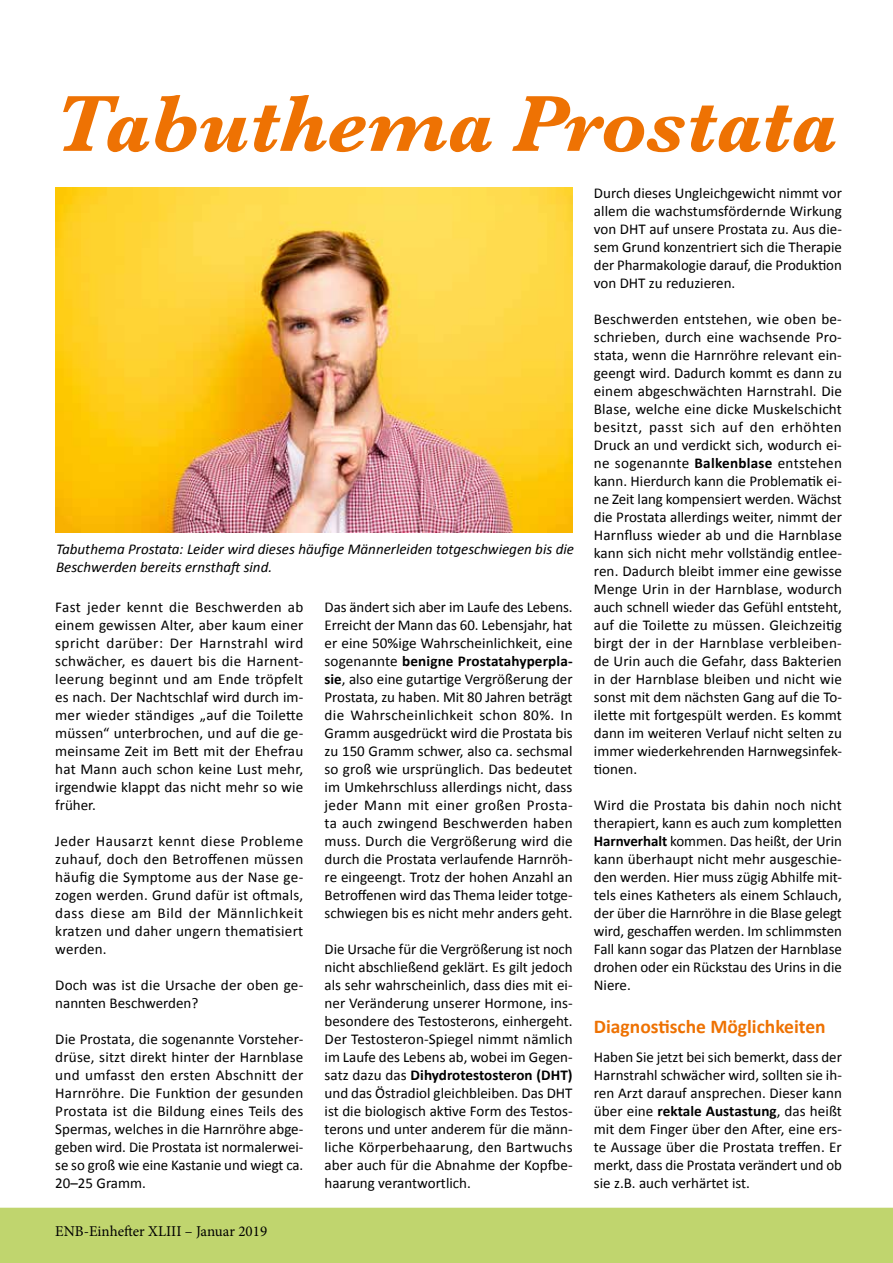
<style>
.page{position:relative;width:893px;height:1263px;background:#fff}
.page>*{position:absolute;margin:0;border:0;box-sizing:border-box;transform-origin:0 0}
.t1{font:italic 700 82.5px "Baskerville";letter-spacing:-.005em;color:#ee7203}
.t2{font:700 19.5px "Calibri";color:#ee7203}
.t3{font:15px/18px "Calibri";color:#000;text-align:justify}
.t4{font:italic 15px/18px "Calibri";color:#000}
.t5{font:15px "Minion Pro";color:#000}
.s1{font-weight:700}
</style>
<div class="page">
<img style="left:55px;top:188px;width:518px;height:345px">
<div style="left:0;top:1208px;width:893px;height:55px;background:#c0d56e"></div>
<h1 class="t1" style="left:55px;top:67px;width:782px">Tabuthema Prostata</h1>
<p class="t4" style="left:56px;top:540px;width:519px">Tabuthema Prostata: Leider wird dieses häufige Männerleiden totgeschwiegen bis die<br>Beschwerden bereits ernsthaft sind.</p>
<p class="t3" style="left:55px;top:598px;width:250px">Fast jeder kennt die Beschwerden ab einem gewissen Alter, aber kaum einer spricht darüber: Der Harnstrahl wird schwächer, es dauert bis die Harnent&shy;leerung beginnt und am Ende tröpfelt es nach. Der Nachtschlaf wird durch im&shy;mer wieder ständiges „auf die Toilette müssen“ unterbrochen, und auf die ge&shy;meinsame Zeit im Bett mit der Ehefrau hat Mann auch schon keine Lust mehr, irgendwie klappt das nicht mehr so wie früher.</p>
<p class="t3" style="left:55px;top:832px;width:250px">Jeder Hausarzt kennt diese Probleme zuhauf, doch den Betroffenen müssen häufig die Symptome aus der Nase ge&shy;zogen werden. Grund dafür ist oftmals, dass diese am Bild der Männlichkeit kratzen und daher ungern thematisiert werden.</p>
<p class="t3" style="left:55px;top:976px;width:250px">Doch was ist die Ursache der oben ge&shy;nannten Beschwerden?</p>
<p class="t3" style="left:55px;top:1030px;width:250px">Die Prostata, die sogenannte Vorsteher&shy;drüse, sitzt direkt hinter der Harnblase und umfasst den ersten Abschnitt der Harnröhre. Die Funktion der gesunden Prostata ist die Bildung eines Teils des Spermas, welches in die Harnröhre abge&shy;geben wird. Die Prostata ist normalerwei&shy;se so groß wie eine Kastanie und wiegt ca.<br>20–25 Gramm.</p>
<p class="t5" style="left:55px;top:1221px;width:213px">ENB-Einhefter XLIII – Januar 2019</p>
<p class="t3" style="left:325px;top:598px;width:250px">Das ändert sich aber im Laufe des Lebens.<br>Erreicht der Mann das 60. Lebensjahr, hat er eine 50%ige Wahrscheinlichkeit, eine sogenannte <span class="s1">benigne Prostatahyperpla&shy;sie</span>, also eine gutartige Vergrößerung der Prostata, zu haben. Mit 80 Jahren beträgt die Wahrscheinlichkeit schon 80%. In Gramm ausgedrückt wird die Prostata bis zu 150 Gramm schwer, also ca. sechsmal so groß wie ursprünglich. Das bedeutet im Umkehrschluss allerdings nicht, dass jeder Mann mit einer großen Prosta&shy;ta auch zwingend Beschwerden haben muss. Durch die Vergrößerung wird die durch die Prostata verlaufende Harnröh&shy;re eingeengt. Trotz der hohen Anzahl an Betroffenen wird das Thema leider totge&shy;schwiegen bis es nicht mehr anders geht.</p>
<p class="t3" style="left:325px;top:940px;width:250px">Die Ursache für die Vergrößerung ist noch nicht abschließend geklärt. Es gilt jedoch als sehr wahrscheinlich, dass dies mit ei&shy;ner Veränderung unserer Hormone, ins&shy;besondere des Testosterons, einhergeht.<br>Der Testosteron-Spiegel nimmt nämlich im Laufe des Lebens ab, wobei im Gegen&shy;satz dazu das <span class="s1">Dihydrotestosteron (DHT) </span>und das Östradiol gleichbleiben. Das DHT ist die biologisch aktive Form des Testos&shy;terons und unter anderem für die männ&shy;liche Körperbehaarung, den Bartwuchs aber auch für die Abnahme der Kopfbe&shy;haarung verantwortlich.</p>
<p class="t3" style="left:594px;top:184px;width:250px">Durch dieses Ungleichgewicht nimmt vor allem die wachstumsfördernde Wirkung von DHT auf unsere Prostata zu. Aus die&shy;sem Grund konzentriert sich die Therapie der Pharmakologie darauf, die Produktion von DHT zu reduzieren.</p>
<p class="t3" style="left:594px;top:310px;width:250px">Beschwerden entstehen, wie oben be&shy;schrieben, durch eine wachsende Pro&shy;stata, wenn die Harnröhre relevant ein&shy;geengt wird. Dadurch kommt es dann zu einem abgeschwächten Harnstrahl. Die Blase, welche eine dicke Muskelschicht besitzt, passt sich auf den erhöhten Druck an und verdickt sich, wodurch ei&shy;ne sogenannte <span class="s1">Balkenblase</span> entstehen kann. Hierdurch kann die Problematik ei&shy;ne Zeit lang kompensiert werden. Wächst die Prostata allerdings weiter, nimmt der Harnfluss wieder ab und die Harnblase kann sich nicht mehr vollständig entlee&shy;ren. Dadurch bleibt immer eine gewisse Menge Urin in der Harnblase, wodurch auch schnell wieder das Gefühl entsteht, auf die Toilette zu müssen. Gleichzeitig birgt der in der Harnblase verbleiben&shy;de Urin auch die Gefahr, dass Bakterien in der Harnblase bleiben und nicht wie sonst mit dem nächsten Gang auf die To&shy;ilette mit fortgespült werden. Es kommt dann im weiteren Verlauf nicht selten zu immer wiederkehrenden Harnwegsinfek&shy;tionen.</p>
<p class="t3" style="left:594px;top:796px;width:250px">Wird die Prostata bis dahin noch nicht therapiert, kann es auch zum kompletten <span class="s1">Harnverhalt</span> kommen. Das heißt, der Urin kann überhaupt nicht mehr ausgeschie&shy;den werden. Hier muss zügig Abhilfe mit&shy;tels eines Katheters als einem Schlauch, der über die Harnröhre in die Blase gelegt wird, geschaffen werden. Im schlimmsten Fall kann sogar das Platzen der Harnblase drohen oder ein Rückstau des Urins in die Niere.</p>
<h2 class="t2" style="left:594px;top:1014px;width:233px">Diagnostische Möglichkeiten</h2>
<p class="t3" style="left:594px;top:1048px;width:250px">Haben Sie jetzt bei sich bemerkt, dass der Harnstrahl schwächer wird, sollten sie ih&shy;ren Arzt darauf ansprechen. Dieser kann über eine <span class="s1">rektale Austastung</span>, das heißt mit dem Finger über den After, eine ers&shy;te Aussage über die Prostata treffen. Er merkt, dass die Prostata verändert und ob sie z.B. auch verhärtet ist.</p>
</div>
